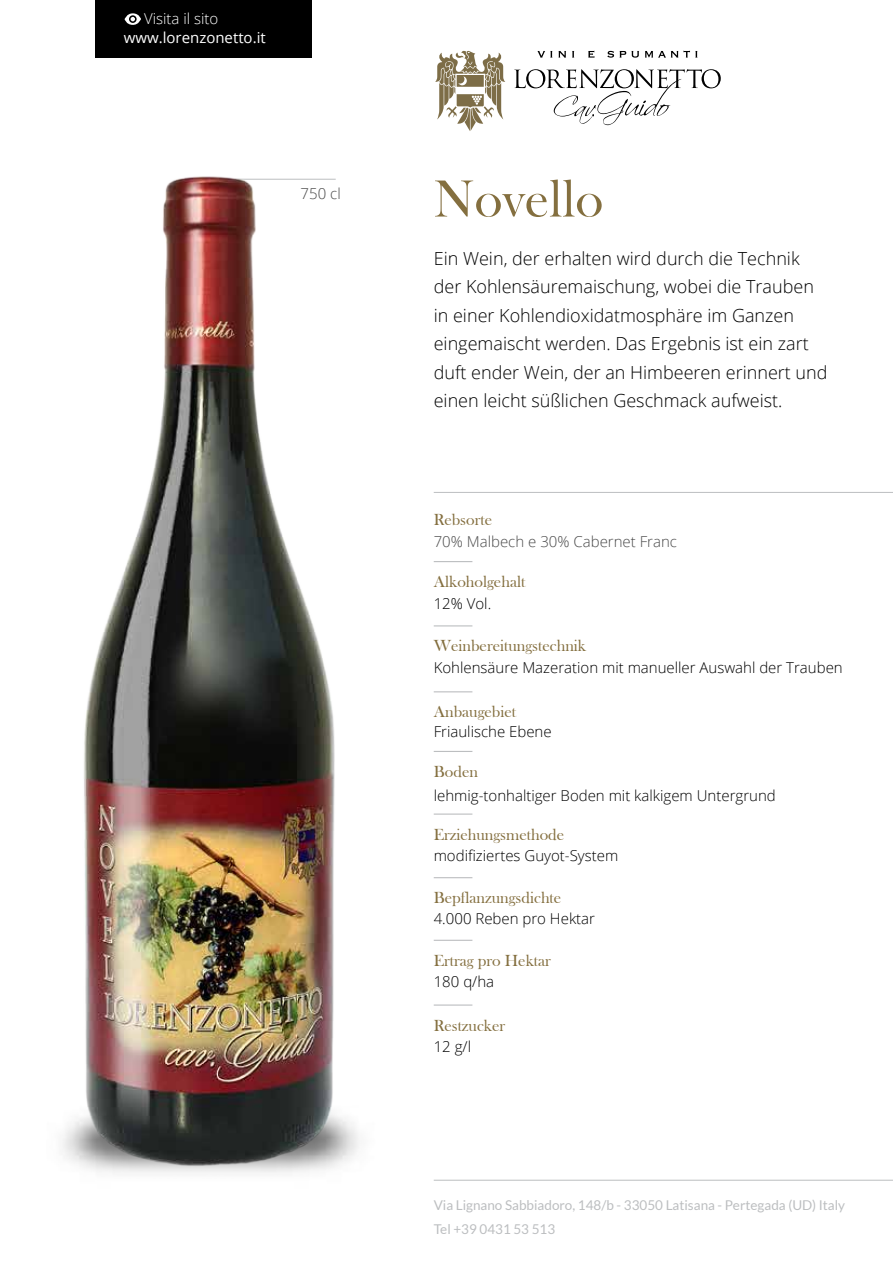
<style>
.page{position:relative;width:893px;height:1263px;background:#fff}
.page>*{position:absolute;margin:0;border:0;box-sizing:border-box;transform-origin:0 0}
.t1{font:54px "Bask Old Face";color:#846f3f}
.t2{font:300 18px/28.5px "Open Sans";color:#000}
.t3{font:16.5px "Bask Old Face";color:#846f3f}
.t4{font:300 15px "Open Sans";color:#000}
.t5{font:300 15px "Open Sans";color:#4a4a4a}
.t6{font:15px "Open Sans";color:#fff}
.t7{font:300 15px "Open Sans";color:#fff}
.t8{font:13.5px/24px "Lato";color:#bcbec0}
</style>
<div class="page">
<hr style="left:434px;top:492px;width:459px;height:1px;background:#bcbec0">
<hr style="left:434px;top:561px;width:38px;height:1px;background:#bcbec0">
<hr style="left:434px;top:625px;width:38px;height:1px;background:#bcbec0">
<hr style="left:434px;top:691px;width:38px;height:1px;background:#bcbec0">
<hr style="left:434px;top:751px;width:38px;height:1px;background:#bcbec0">
<hr style="left:434px;top:813px;width:38px;height:2px;background:#bcbec0">
<hr style="left:434px;top:877px;width:38px;height:1px;background:#bcbec0">
<hr style="left:434px;top:940px;width:38px;height:1px;background:#bcbec0">
<svg style="left:435px;top:50px;width:70px;height:81px"></svg>
<svg style="left:537px;top:51px;width:15px;height:7px"></svg>
<svg style="left:558px;top:51px;width:8px;height:7px"></svg>
<svg style="left:572px;top:51px;width:2px;height:7px"></svg>
<svg style="left:588px;top:51px;width:6px;height:7px"></svg>
<svg style="left:607px;top:51px;width:32px;height:7px"></svg>
<svg style="left:645px;top:51px;width:52px;height:7px"></svg>
<svg style="left:514px;top:69px;width:207px;height:56px"></svg>
<hr style="left:434px;top:1004px;width:38px;height:2px;background:#bcbec0">
<hr style="left:434px;top:1180px;width:459px;height:1px;background:#bcbec0">
<div style="left:95px;top:0;width:217px;height:58px;background:#000"></div>
<svg style="left:125px;top:13px;width:16px;height:12px"></svg>
<img style="left:73px;top:176px;width:277px;height:1003px">
<p class="t7" style="left:144px;top:8px;width:76px">Visita il sito</p>
<p class="t6" style="left:124px;top:27px;width:144px">www.lorenzonetto.it</p>
<p class="t5" style="left:301px;top:183px;width:42px">750 cl</p>
<h1 class="t1" style="left:434px;top:169px;width:171px">Novello</h1>
<p class="t2" style="left:434px;top:243px;width:395px">Ein Wein, der erhalten wird durch die Technik der Kohlensäuremaischung, wobei die Trauben in einer Kohlendioxidatmosphäre im Ganzen eingemaischt werden. Das Ergebnis ist ein zart duft ender Wein, der an Himbeeren erinnert und einen leicht süßlichen Geschmack aufweist.</p>
<p class="t3" style="left:434px;top:511px;width:60px">Rebsorte</p>
<p class="t5" style="left:434px;top:532px;width:245px">70% Malbech e 30% Cabernet Franc</p>
<p class="t3" style="left:434px;top:573px;width:93px">Alkoholgehalt</p>
<p class="t4" style="left:434px;top:594px;width:59px">12% Vol.</p>
<p class="t3" style="left:434px;top:636px;width:154px">Weinbereitungstechnik</p>
<p class="t4" style="left:434px;top:657px;width:410px">Kohlensäure Mazeration mit manueller Auswahl der Trauben</p>
<p class="t3" style="left:434px;top:702px;width:84px">Anbaugebiet</p>
<p class="t4" style="left:434px;top:721px;width:119px">Friaulische Ebene</p>
<p class="t3" style="left:434px;top:763px;width:46px">Boden</p>
<p class="t4" style="left:434px;top:785px;width:344px">lehmig-tonhaltiger Boden mit kalkigem Untergrund</p>
<p class="t3" style="left:434px;top:825px;width:132px">Erziehungsmethode</p>
<p class="t4" style="left:434px;top:845px;width:186px">modifiziertes Guyot-System</p>
<p class="t3" style="left:434px;top:888px;width:129px">Bepflanzungsdichte</p>
<p class="t4" style="left:434px;top:908px;width:163px">4.000 Reben pro Hektar</p>
<p class="t3" style="left:434px;top:951px;width:119px">Ertrag pro Hektar</p>
<p class="t4" style="left:434px;top:971px;width:62px">180 q/ha</p>
<p class="t3" style="left:434px;top:1016px;width:73px">Restzucker</p>
<p class="t4" style="left:434px;top:1036px;width:39px">12 g/l</p>
<p class="t8" style="left:434px;top:1193px;width:413px">Via Lignano Sabbiadoro, 148/b - 33050 Latisana - Pertegada (UD) Italy<br>Tel +39 0431 53 513</p>
</div>
